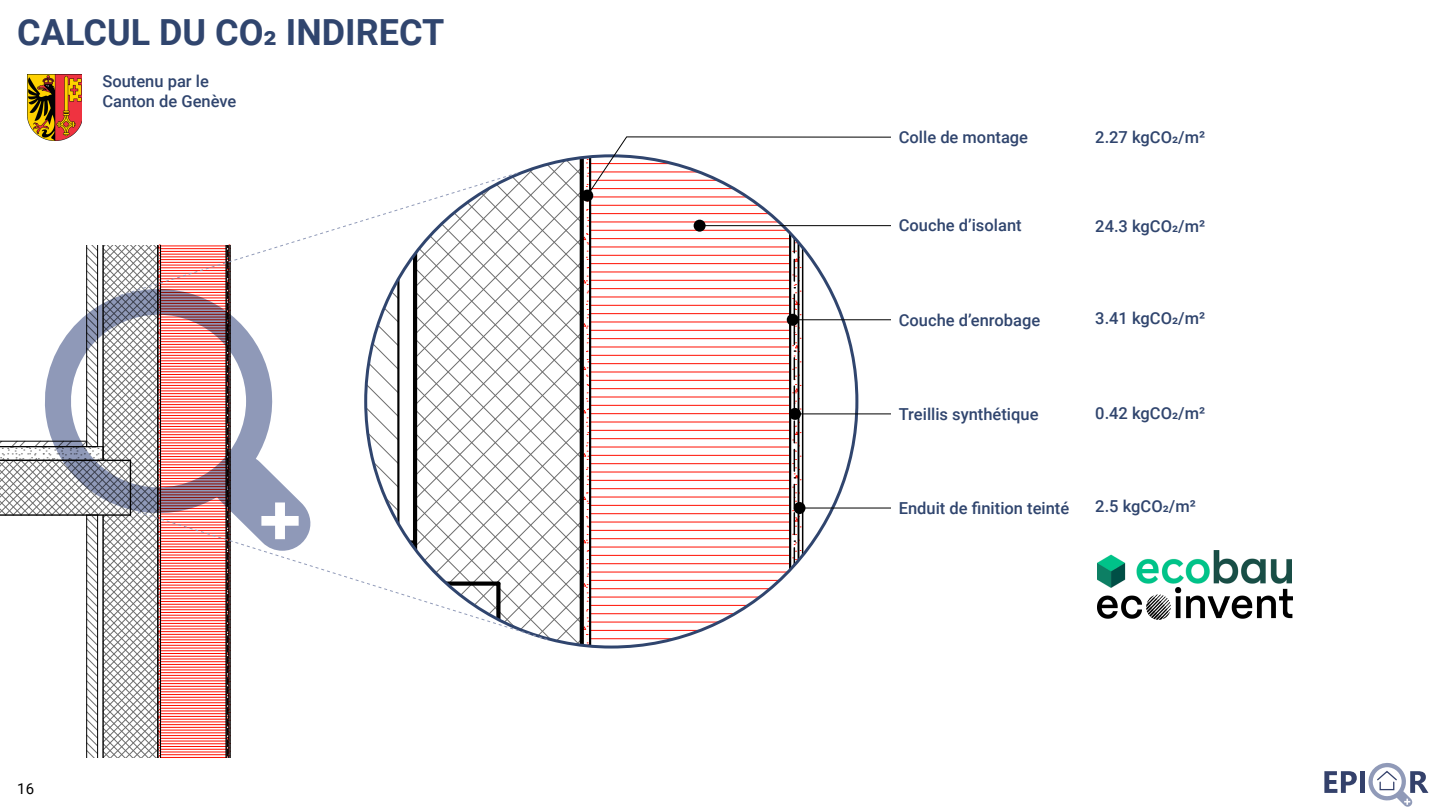
<style>
.page{position:relative;width:1440px;height:810px;background:#fff}
.page>*{position:absolute;margin:0;border:0;box-sizing:border-box;transform-origin:0 0}
.t1{font:700 36px "Roboto";color:#30456e}
.t2{font:500 16.5px "Roboto";color:#30456e}
.t3{font:15px "Roboto";color:#000}
</style>
<div class="page">
<svg style="left:1324px;top:771px;width:33px;height:22px"></svg>
<div style="left:1360px;top:771px;width:5px;height:22px;background:#34416b"></div>
<svg style="left:1368px;top:763px;width:60px;height:44px"></svg>
<div style="left:1380px;top:782px;width:14px;height:8px;border:1px solid #34416b"></div>
<hr style="left:590px;top:647px;width:200px;height:1px;background:#ff0e00">
<hr style="left:413px;top:156px;width:4px;height:491px;background:#000">
<div style="left:366px;top:584px;width:132px;height:63px;background:#fff"></div>
<svg style="left:367px;top:296px;width:30px;height:215px"></svg>
<hr style="left:366px;top:156px;width:1px;height:386px;background:#000">
<hr style="left:397px;top:156px;width:2px;height:386px;background:#000">
<hr style="left:161px;top:757px;width:65px;height:1px;background:#ff0e00">
<hr style="left:161px;top:755px;width:65px;height:1px;background:#ff0e00">
<hr style="left:161px;top:752px;width:65px;height:1px;background:#ff0e00">
<hr style="left:161px;top:749px;width:65px;height:1px;background:#ff0e00">
<hr style="left:161px;top:746px;width:65px;height:1px;background:#ff0e00">
<hr style="left:161px;top:744px;width:65px;height:1px;background:#ff0e00">
<hr style="left:161px;top:741px;width:65px;height:1px;background:#ff0e00">
<hr style="left:161px;top:738px;width:65px;height:1px;background:#ff0e00">
<hr style="left:161px;top:735px;width:65px;height:1px;background:#ff0e00">
<hr style="left:161px;top:733px;width:65px;height:1px;background:#ff0e00">
<hr style="left:161px;top:730px;width:65px;height:1px;background:#ff0e00">
<hr style="left:161px;top:727px;width:65px;height:1px;background:#ff0e00">
<hr style="left:161px;top:725px;width:65px;height:1px;background:#ff0e00">
<hr style="left:161px;top:722px;width:65px;height:1px;background:#ff0e00">
<hr style="left:161px;top:719px;width:65px;height:1px;background:#ff0e00">
<hr style="left:161px;top:716px;width:65px;height:1px;background:#ff0e00">
<hr style="left:161px;top:714px;width:65px;height:1px;background:#ff0e00">
<hr style="left:161px;top:711px;width:65px;height:1px;background:#ff0e00">
<hr style="left:161px;top:708px;width:65px;height:1px;background:#ff0e00">
<hr style="left:161px;top:705px;width:65px;height:1px;background:#ff0e00">
<hr style="left:161px;top:703px;width:65px;height:1px;background:#ff0e00">
<hr style="left:161px;top:700px;width:65px;height:1px;background:#ff0e00">
<hr style="left:161px;top:697px;width:65px;height:1px;background:#ff0e00">
<hr style="left:161px;top:694px;width:65px;height:1px;background:#ff0e00">
<hr style="left:161px;top:692px;width:65px;height:1px;background:#ff0e00">
<hr style="left:161px;top:689px;width:65px;height:1px;background:#ff0e00">
<hr style="left:161px;top:686px;width:65px;height:1px;background:#ff0e00">
<hr style="left:161px;top:683px;width:65px;height:1px;background:#ff0e00">
<hr style="left:161px;top:681px;width:65px;height:1px;background:#ff0e00">
<hr style="left:161px;top:678px;width:65px;height:1px;background:#ff0e00">
<hr style="left:161px;top:675px;width:65px;height:1px;background:#ff0e00">
<hr style="left:161px;top:673px;width:65px;height:1px;background:#ff0e00">
<hr style="left:161px;top:670px;width:65px;height:1px;background:#ff0e00">
<hr style="left:161px;top:667px;width:65px;height:1px;background:#ff0e00">
<hr style="left:161px;top:664px;width:65px;height:1px;background:#ff0e00">
<hr style="left:161px;top:662px;width:65px;height:1px;background:#ff0e00">
<hr style="left:161px;top:659px;width:65px;height:1px;background:#ff0e00">
<hr style="left:161px;top:656px;width:65px;height:1px;background:#ff0e00">
<hr style="left:161px;top:653px;width:65px;height:1px;background:#ff0e00">
<hr style="left:161px;top:651px;width:65px;height:1px;background:#ff0e00">
<hr style="left:161px;top:648px;width:65px;height:1px;background:#ff0e00">
<hr style="left:161px;top:645px;width:65px;height:1px;background:#ff0e00">
<hr style="left:161px;top:642px;width:65px;height:1px;background:#ff0e00">
<hr style="left:226px;top:245px;width:1px;height:513px;background:#000">
<hr style="left:230px;top:245px;width:1px;height:513px;background:#000">
<svg style="left:0;top:245px;width:161px;height:513px"></svg>
<hr style="left:86px;top:515px;width:1px;height:243px;background:#000">
<hr style="left:97px;top:515px;width:1px;height:243px;background:#000">
<svg style="left:227px;top:641px;width:3px;height:117px"></svg>
<svg style="left:44px;top:288px;width:264px;height:263px"></svg>
<svg style="left:119px;top:172px;width:296px;height:124px"></svg>
<svg style="left:137px;top:511px;width:278px;height:130px"></svg>
<svg style="left:415px;top:136px;width:476px;height:511px"></svg>
<div style="left:581px;top:190px;width:12px;height:12px;background:#000;border-radius:50%"></div>
<img style="left:1098px;top:551px;width:193px;height:37px">
<img style="left:1098px;top:588px;width:195px;height:31px">
<img style="left:28px;top:74px;width:54px;height:67px">
<p class="t1" style="left:17px;top:7px;width:429px">CALCUL DU CO2 INDIRECT</p>
<p class="t2" style="left:102px;top:70px;width:108px">Soutenu par le</p>
<p class="t2" style="left:102px;top:90px;width:136px">Canton de Genève</p>
<p class="t3" style="left:17px;top:778px;width:18px">16</p>
<p class="t2" style="left:899px;top:125px;width:131px">Colle de montage</p>
<p class="t2" style="left:1095px;top:125px;width:111px">2.27 kgCO2/m²</p>
<p class="t2" style="left:899px;top:213px;width:124px">Couche d’isolant</p>
<p class="t2" style="left:899px;top:308px;width:143px">Couche d’enrobage</p>
<p class="t2" style="left:1095px;top:215px;width:111px">24.3 kgCO2/m²</p>
<p class="t2" style="left:1095px;top:306px;width:111px">3.41 kgCO2/m²</p>
<p class="t2" style="left:899px;top:402px;width:141px">Treillis synthétique</p>
<p class="t2" style="left:1095px;top:402px;width:111px">0.42 kgCO2/m²</p>
<p class="t2" style="left:899px;top:497px;width:172px">Enduit de finition teinté</p>
<p class="t2" style="left:1095px;top:495px;width:102px">2.5 kgCO2/m²</p>
</div>
